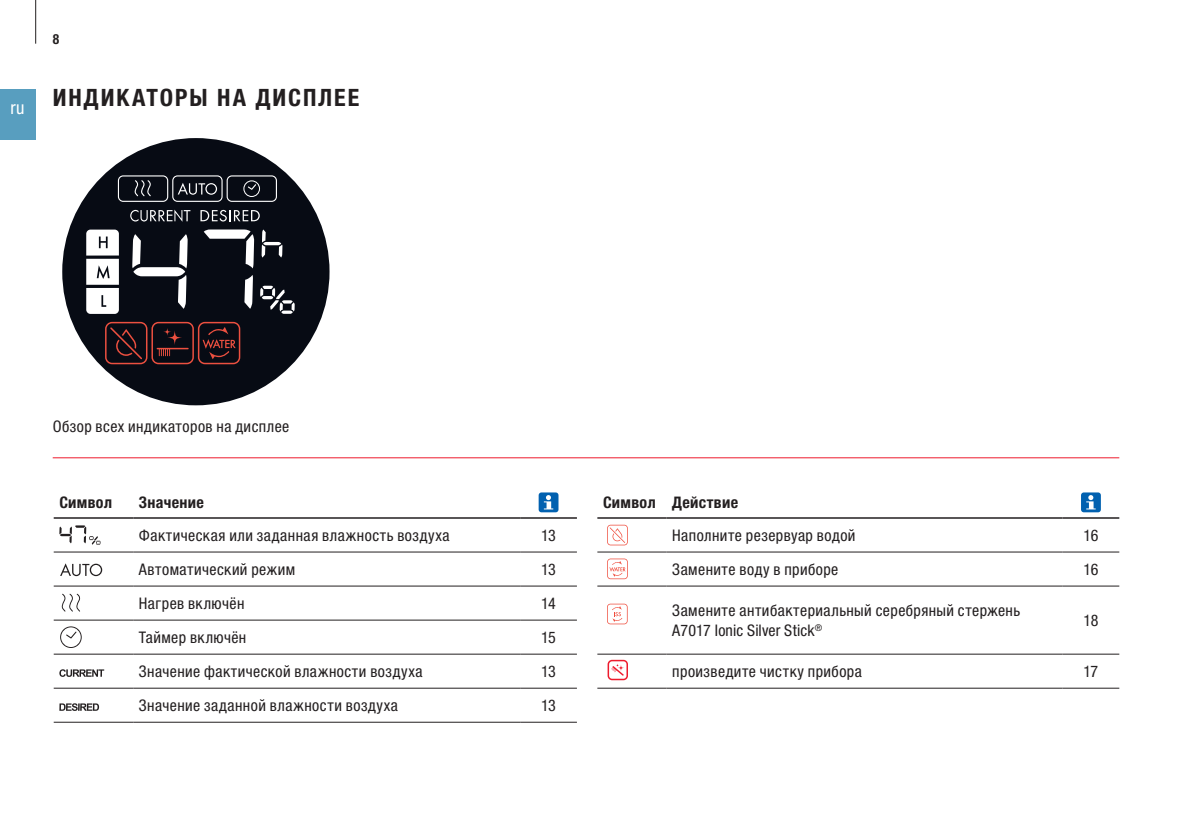
<style>
.page{position:relative;width:1188px;height:838px;background:#fff}
.page>*{position:absolute;margin:0;border:0;box-sizing:border-box;transform-origin:0 0}
.t1{font:700 condensed 24px "Helvetica Neue LTW1 G";letter-spacing:.08em;color:#231f20}
.t2{font:condensed 18px "Helvetica Neue LTW1 G";color:#fff}
.t3{font:condensed 16px/20px "Helvetica Neue LTW1 G";letter-spacing:.03em;color:#231f20}
.t4{font:700 condensed 16px "Helvetica Neue LTW1 G";letter-spacing:.02em;color:#231f20}
.t5{font:700 condensed 14px "Helvetica Neue LTW1 G";color:#231f20;scale:.96 1}
</style>
<div class="page">
<div style="left:0;top:89px;width:36px;height:51px;background:#589ebf"></div>
<hr style="left:35px;top:0;width:1px;height:44px;background:#231f20">
<hr style="left:53px;top:457px;width:1066px;height:1px;background:#ee1b2d">
<svg style="left:54px;top:518px;width:523px;height:193px"></svg>
<hr style="left:54px;top:517px;width:79px;height:1px;background:#231f20">
<hr style="left:133px;top:517px;width:387px;height:1px;background:#231f20">
<hr style="left:520px;top:517px;width:57px;height:1px;background:#231f20">
<hr style="left:54px;top:551px;width:79px;height:1px;background:#231f20">
<hr style="left:133px;top:551px;width:387px;height:1px;background:#231f20">
<hr style="left:520px;top:551px;width:57px;height:1px;background:#231f20">
<hr style="left:54px;top:585px;width:79px;height:1px;background:#231f20">
<hr style="left:133px;top:585px;width:387px;height:1px;background:#231f20">
<hr style="left:520px;top:585px;width:57px;height:1px;background:#231f20">
<hr style="left:54px;top:619px;width:79px;height:1px;background:#231f20">
<hr style="left:133px;top:619px;width:387px;height:1px;background:#231f20">
<hr style="left:520px;top:619px;width:57px;height:1px;background:#231f20">
<hr style="left:54px;top:653px;width:79px;height:1px;background:#231f20">
<hr style="left:133px;top:653px;width:387px;height:1px;background:#231f20">
<hr style="left:520px;top:653px;width:57px;height:1px;background:#231f20">
<hr style="left:54px;top:687px;width:79px;height:1px;background:#231f20">
<hr style="left:133px;top:687px;width:387px;height:1px;background:#231f20">
<hr style="left:520px;top:687px;width:57px;height:1px;background:#231f20">
<hr style="left:54px;top:721px;width:79px;height:1px;background:#231f20">
<hr style="left:133px;top:721px;width:387px;height:1px;background:#231f20">
<hr style="left:520px;top:721px;width:57px;height:1px;background:#231f20">
<div style="left:538px;top:492px;width:20px;height:20px;background:#0161b0;border-radius:3px"></div>
<svg style="left:543px;top:495px;width:10px;height:14px"></svg>
<svg style="left:59px;top:525px;width:42px;height:19px"></svg>
<svg style="left:59px;top:669px;width:45px;height:7px"></svg>
<svg style="left:59px;top:703px;width:40px;height:7px"></svg>
<svg style="left:597px;top:518px;width:522px;height:163px"></svg>
<hr style="left:1062px;top:551px;width:57px;height:1px;background:#231f20">
<hr style="left:597px;top:585px;width:69px;height:1px;background:#231f20">
<hr style="left:666px;top:585px;width:396px;height:1px;background:#231f20">
<hr style="left:1062px;top:585px;width:57px;height:1px;background:#231f20">
<hr style="left:597px;top:653px;width:69px;height:1px;background:#231f20">
<hr style="left:666px;top:653px;width:396px;height:1px;background:#231f20">
<hr style="left:1062px;top:653px;width:57px;height:1px;background:#231f20">
<hr style="left:597px;top:687px;width:69px;height:1px;background:#231f20">
<hr style="left:666px;top:687px;width:396px;height:1px;background:#231f20">
<hr style="left:1062px;top:687px;width:57px;height:1px;background:#231f20">
<hr style="left:597px;top:517px;width:69px;height:1px;background:#231f20">
<hr style="left:666px;top:517px;width:396px;height:1px;background:#231f20">
<hr style="left:1062px;top:517px;width:57px;height:1px;background:#231f20">
<hr style="left:597px;top:551px;width:69px;height:1px;background:#231f20">
<hr style="left:666px;top:551px;width:396px;height:1px;background:#231f20">
<div style="left:1080px;top:492px;width:20px;height:20px;background:#0161b0;border-radius:3px"></div>
<svg style="left:1086px;top:495px;width:9px;height:14px"></svg>
<div style="left:62px;top:138px;width:267px;height:267px;background:#070b14;border-radius:50%"></div>
<svg style="left:105px;top:322px;width:135px;height:42px"></svg>
<svg style="left:118px;top:175px;width:159px;height:27px"></svg>
<svg style="left:244px;top:275px;width:9px;height:34px"></svg>
<svg style="left:204px;top:229px;width:50px;height:39px"></svg>
<svg style="left:132px;top:234px;width:56px;height:75px"></svg>
<svg style="left:260px;top:286px;width:35px;height:28px"></svg>
<svg style="left:261px;top:229px;width:21px;height:28px"></svg>
<svg style="left:86px;top:229px;width:33px;height:26px"></svg>
<div style="left:86px;top:259px;width:33px;height:26px;background:#fff"></div>
<svg style="left:97px;top:265px;width:13px;height:14px"></svg>
<svg style="left:86px;top:288px;width:33px;height:26px"></svg>
<svg style="left:130px;top:209px;width:60px;height:13px"></svg>
<svg style="left:200px;top:210px;width:60px;height:11px"></svg>
<svg style="left:607px;top:558px;width:20px;height:21px"></svg>
<svg style="left:607px;top:524px;width:20px;height:21px"></svg>
<svg style="left:607px;top:659px;width:21px;height:21px"></svg>
<svg style="left:607px;top:603px;width:20px;height:21px"></svg>
<svg style="left:60px;top:626px;width:22px;height:22px"></svg>
<svg style="left:61px;top:593px;width:20px;height:18px"></svg>
<svg style="left:60px;top:563px;width:42px;height:13px"></svg>
<p class="t2" style="left:10px;top:97px;width:15px">ru</p>
<p class="t5" style="left:53px;top:30px;width:8px">8</p>
<h1 class="t1" style="left:53px;top:83px;width:308px">ИНДИКАТОРЫ НА ДИСПЛЕЕ</h1>
<p class="t3" style="left:53px;top:416px;width:238px">Обзор всех индикаторов на дисплее</p>
<p class="t4" style="left:59px;top:493px;width:54px">Символ</p>
<p class="t4" style="left:139px;top:493px;width:66px">Значение</p>
<p class="t3" style="left:139px;top:525px;width:312px">Фактическая или заданная влажность воздуха</p>
<p class="t3" style="left:541px;top:525px;width:16px">13</p>
<p class="t3" style="left:139px;top:559px;width:158px">Автоматический режим</p>
<p class="t3" style="left:541px;top:559px;width:16px">13</p>
<p class="t3" style="left:139px;top:593px;width:107px">Нагрев включён</p>
<p class="t3" style="left:541px;top:593px;width:16px">14</p>
<p class="t3" style="left:139px;top:627px;width:109px">Таймер включён</p>
<p class="t3" style="left:541px;top:627px;width:16px">15</p>
<p class="t3" style="left:139px;top:661px;width:285px">Значение фактической влажности воздуха</p>
<p class="t3" style="left:541px;top:661px;width:16px">13</p>
<p class="t3" style="left:139px;top:695px;width:260px">Значение заданной влажности воздуха</p>
<p class="t3" style="left:541px;top:695px;width:16px">13</p>
<p class="t4" style="left:603px;top:493px;width:136px">Символ Действие</p>
<p class="t3" style="left:672px;top:525px;width:185px">Наполните резервуар водой</p>
<p class="t3" style="left:1083px;top:525px;width:16px">16</p>
<p class="t3" style="left:672px;top:559px;width:168px">Замените воду в приборе</p>
<p class="t3" style="left:1083px;top:559px;width:16px">16</p>
<p class="t3" style="left:672px;top:600px;width:349px">Замените антибактериальный серебряный стержень<br>A7017 Ionic Silver Stick<sup>®</sup></p>
<p class="t3" style="left:1083px;top:610px;width:16px">18</p>
<p class="t3" style="left:672px;top:661px;width:191px">произведите чистку прибора</p>
<p class="t3" style="left:1083px;top:661px;width:16px">17</p>
</div>
